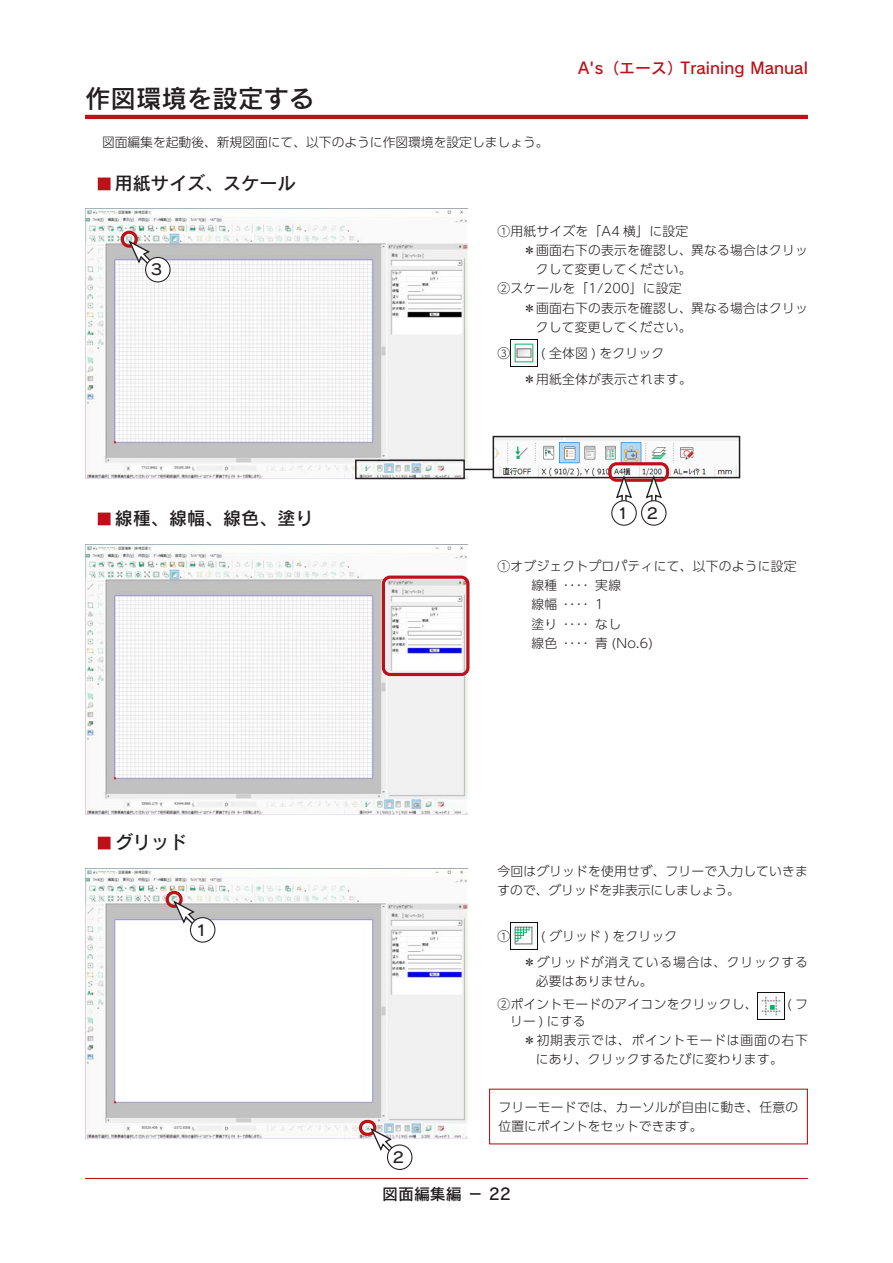
<style>
.page{position:relative;width:893px;height:1263px;background:#fff}
.page>*{position:absolute;margin:0;border:0;box-sizing:border-box;transform-origin:0 0}
.大見出し{font:25.5px "Rodin Pro N DB";color:#231f20}
.小見出し{font:18px "Rodin Pro N DB";color:#231f20}
.t1{font:15.9px "Rodin Pro N DB";color:#bd1018}
.t2{font:15.9px "Rodin Pro N DB";color:#231f20}
.本文{font:14.85px "Rodin Pro N DB";color:#231f20}
.右寄{font:300 12.75px/19.2px "UD Shin Go Pr 6 N";letter-spacing:.02em;color:#231f20}
.右寄-2{font:300 12.75px/19.2px "UD Shin Go Pr 6 N";letter-spacing:.07em;color:#231f20}
.右本文{font:300 12.75px/19.2px "UD Shin Go Pr 6 N";letter-spacing:.015em;color:#231f20}
.参考{font:300 12.75px/19.2px "UD Shin Go Pr 6 N";letter-spacing:.025em;color:#231f20}
.本文-2{font:300 12.75px "UD Shin Go Pr 6 N";color:#231f20}
</style>
<div class="page">
<hr style="left:85px;top:1178px;width:723px;height:1px;background:#bd1018">
<hr style="left:85px;top:115px;width:723px;height:4px;background:#bd1018">
<div style="left:98px;top:178px;width:198px;height:12px;background:#bd1018"></div>
<div style="left:111px;top:175px;width:189px;height:22px;background:#fff"></div>
<img style="left:510px;top:340px;width:27px;height:27px">
<img style="left:85px;top:208px;width:383px;height:271px">
<div style="left:98px;top:513px;width:216px;height:12px;background:#bd1018"></div>
<div style="left:111px;top:510px;width:207px;height:22px;background:#fff"></div>
<img style="left:85px;top:544px;width:383px;height:270px">
<div style="left:382px;top:575px;width:87px;height:101px;border:3px solid #bd1018;border-radius:7px"></div>
<img style="left:495px;top:438px;width:243px;height:38px">
<div style="left:493px;top:436px;width:247px;height:42px;border:1px solid #231f20"></div>
<div style="left:355px;top:460px;width:110px;height:19px;border:1px solid #231f20"></div>
<svg style="left:465px;top:469px;width:28px;height:1px"></svg>
<div style="left:121px;top:231px;width:17px;height:17px;border:3px solid #bd1018;border-radius:7px"></div>
<svg style="left:127px;top:239px;width:25px;height:26px"></svg>
<div style="left:146px;top:257px;width:24px;height:25px;background:#fff;border-radius:50%"></div>
<div style="left:145px;top:257px;width:26px;height:25px;border:1px solid #231f20;border-radius:50%"></div>
<div style="left:608px;top:462px;width:61px;height:20px;border:3px solid #bd1018;border-radius:7px"></div>
<svg style="left:615px;top:475px;width:18px;height:30px"></svg>
<div style="left:612px;top:501px;width:24px;height:24px;background:#fff;border-radius:50%"></div>
<div style="left:611px;top:500px;width:26px;height:26px;border:1px solid #231f20;border-radius:50%"></div>
<svg style="left:645px;top:475px;width:18px;height:30px"></svg>
<div style="left:642px;top:501px;width:24px;height:24px;background:#fff;border-radius:50%"></div>
<div style="left:641px;top:500px;width:25px;height:26px;border:1px solid #231f20;border-radius:50%"></div>
<div style="left:98px;top:837px;width:89px;height:12px;background:#bd1018"></div>
<div style="left:111px;top:834px;width:80px;height:22px;background:#fff"></div>
<img style="left:510px;top:922px;width:27px;height:27px">
<img style="left:757px;top:992px;width:27px;height:27px">
<img style="left:85px;top:868px;width:383px;height:271px">
<div style="left:166px;top:891px;width:17px;height:17px;border:3px solid #bd1018;border-radius:7px"></div>
<svg style="left:172px;top:899px;width:25px;height:26px"></svg>
<div style="left:190px;top:918px;width:25px;height:24px;background:#fff;border-radius:50%"></div>
<div style="left:190px;top:917px;width:25px;height:26px;border:1px solid #231f20;border-radius:50%"></div>
<div style="left:359px;top:1120px;width:17px;height:16px;border:3px solid #bd1018;border-radius:6px"></div>
<svg style="left:369px;top:1126px;width:25px;height:27px"></svg>
<div style="left:387px;top:1145px;width:25px;height:24px;background:#fff;border-radius:50%"></div>
<div style="left:387px;top:1144px;width:25px;height:26px;border:1px solid #231f20;border-radius:50%"></div>
<p class="t1" style="left:578px;top:57px;width:231px">A's（エース）Training Manual</p>
<p class="大見出し" style="left:85px;top:81px;width:231px">作図環境を設定する</p>
<p class="本文-2" style="left:102px;top:132px;width:448px">図面編集を起動後、新規図面にて、以下のように作図環境を設定しましょう。</p>
<p class="小見出し" style="left:115px;top:172px;width:182px">用紙サイズ、スケール</p>
<p class="右寄" style="left:497px;top:221px;width:192px">①用紙サイズを「A4 横」に設定</p>
<p class="右寄" style="left:536px;top:240px;width:274px;text-indent:-13px">＊画面右下の表示を確認し、異なる場合はクリックして変更してください。</p>
<p class="右寄" style="left:497px;top:279px;width:186px">②スケールを「1/200」に設定</p>
<p class="右寄" style="left:536px;top:298px;width:274px;text-indent:-13px">＊画面右下の表示を確認し、異なる場合はクリックして変更してください。</p>
<p class="右寄" style="left:497px;top:343px;width:14px">③</p>
<p class="右寄" style="left:541px;top:343px;width:125px">( 全体図 ) をクリック</p>
<p class="右寄" style="left:523px;top:369px;width:170px">＊用紙全体が表示されます。</p>
<p class="本文" style="left:149px;top:260px;width:16px">３</p>
<p class="小見出し" style="left:115px;top:507px;width:200px">線種、線幅、線色、塗り</p>
<p class="小見出し" style="left:115px;top:831px;width:74px">グリッド</p>
<p class="本文" style="left:194px;top:920px;width:16px">１</p>
<p class="本文" style="left:618px;top:503px;width:12px">1</p>
<p class="本文" style="left:645px;top:503px;width:16px">２</p>
<p class="右寄" style="left:497px;top:556px;width:300px">①オブジェクトプロパティにて、以下のように設定</p>
<p class="右寄" style="left:532px;top:575px;width:91px">線種････実線</p>
<p class="右寄" style="left:531px;top:594px;width:74px">線幅････ 1</p>
<p class="右寄" style="left:531px;top:614px;width:91px">塗り････なし</p>
<p class="右寄" style="left:531px;top:633px;width:123px">線色････青 (No.6)</p>
<p class="本文" style="left:391px;top:1147px;width:16px">２</p>
<p class="右本文" style="left:497px;top:861px;width:312px">今回はグリッドを使用せず、フリーで入力していきますので、グリッドを非表示にしましょう。</p>
<p class="右寄" style="left:497px;top:926px;width:14px">①</p>
<p class="右寄" style="left:541px;top:926px;width:138px">( グリッド ) をクリック</p>
<p class="右寄-2" style="left:536px;top:952px;width:274px;text-indent:-13px">＊グリッドが消えている場合は、クリックする必要はありません。</p>
<p class="右寄" style="left:497px;top:994px;width:261px">②ポイントモードのアイコンをクリックし、</p>
<p class="右寄" style="left:787px;top:994px;width:22px">(フ</p>
<p class="右寄" style="left:510px;top:1011px;width:77px">リー ) にする</p>
<p class="右寄-2" style="left:536px;top:1030px;width:274px;text-indent:-13px">＊初期表示では、ポイントモードは画面の右下にあり、クリックするたびに変わります。</p>
<p class="参考" style="left:499px;top:1097px;width:301px">フリーモードでは、カーソルが自由に動き、任意の位置にポイントをセットできます。</p>
<p class="t2" style="left:382px;top:1184px;width:130px">図面編集編 － 22</p>
</div>
